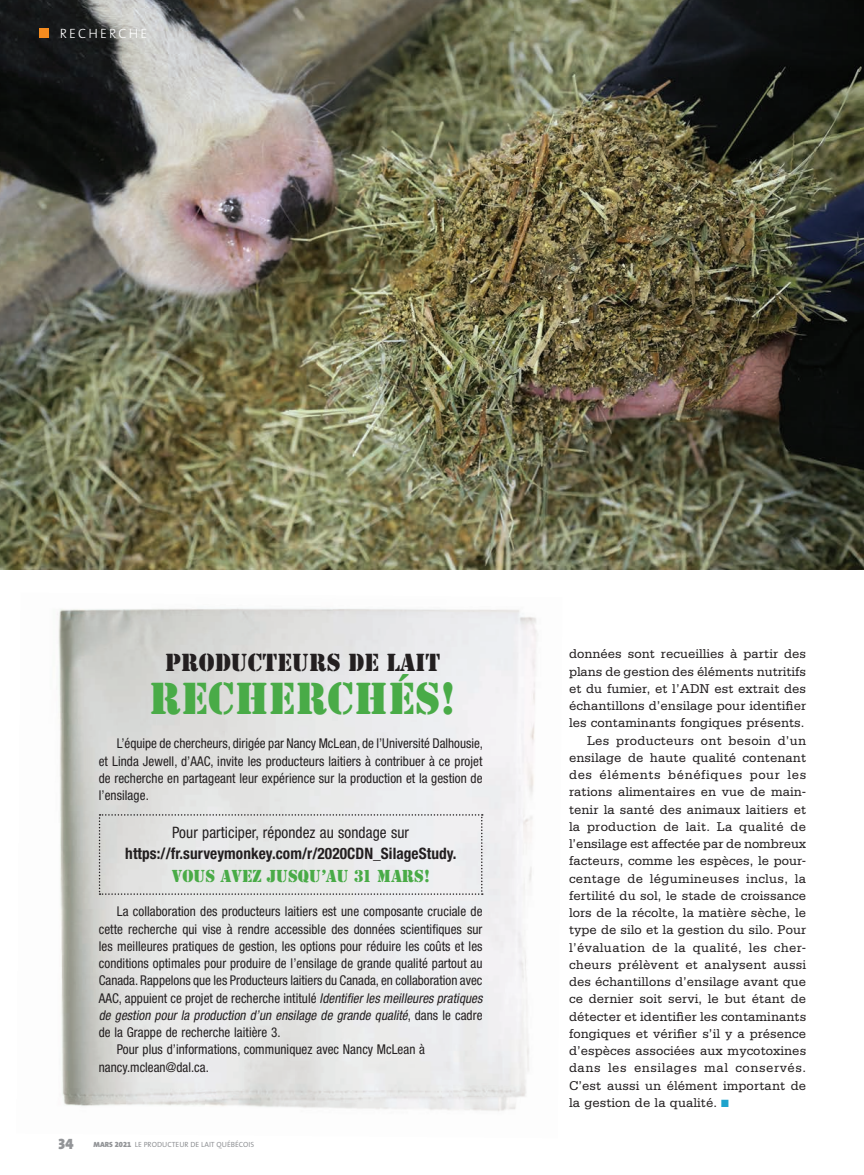
<style>
.page{position:relative;width:864px;height:1175px;background:#fff}
.page>*{position:absolute;margin:0;border:0;box-sizing:border-box;transform-origin:0 0}
.t1{font:46.5px "Stencil";letter-spacing:.005em;color:#49ab47}
.t2{font:25.65px "Stencil";letter-spacing:.005em;color:#231f20}
.t3{font:18px "Stencil";letter-spacing:.005em;color:#49ab47}
.t4{font:700 condensed 15.75px "Helvetica Neue";letter-spacing:.005em;color:#231f20}
.t5{font:condensed 15.75px "Helvetica Neue";letter-spacing:.005em;color:#231f20}
.t6{font:15px "The Mix Black Caps";color:#939598}
.t7{font:13.5px "Serifa";letter-spacing:.005em;color:#231f20}
.t8{font:condensed 13.5px/17.2px "Helvetica Neue";letter-spacing:.005em;color:#231f20;text-align:justify}
.t9{font:italic condensed 13.5px "Helvetica Neue";color:#231f20}
.t10{font:13.5px "Serifa";letter-spacing:.025em;color:#231f20}
.t11{font:13.5px "Serifa";letter-spacing:.045em;color:#231f20}
.t12{font:300 13.5px "The Sans";letter-spacing:.165em;color:#fff}
.t13{font:7.5px "The Sans";color:#939598}
.s1{font-style:italic}
.s2{font-style:normal}
.s3{font-weight:900}
.s4{font-family:"The Sans Black Expert"}
.s5{color:#1ea3cc}
</style>
<div class="page">
<img style="left:0;top:0;width:863px;height:570px">
<div style="left:40px;top:28px;width:9px;height:10px;background:#f48b1f"></div>
<img style="left:57px;top:608px;width:481px;height:504px">
<svg style="left:99px;top:814px;width:383px;height:81px;background:#e4e5e5"></svg>
<p class="t12" style="left:60px;top:28px;width:89px">RECHERCHE</p>
<h2 class="t2" style="left:165px;top:652px;width:276px">PRODUCTEURS DE LAIT</h2>
<h1 class="t1" style="left:149px;top:680px;width:308px">RECHERCHÉS!</h1>
<p class="t8" style="left:99px;top:736px;width:385px;text-indent:18px">L’équipe de chercheurs, dirigée par Nancy McLean, de l’Université Dalhousie, et Linda Jewell, d’AAC, invite les producteurs laitiers à contribuer à ce projet de recherche en partageant leur expérience sur la production et la gestion de l’ensilage.</p>
<p class="t5" style="left:172px;top:827px;width:238px">Pour participer, répondez au sondage sur</p>
<p class="t4" style="left:125px;top:848px;width:333px">https://fr.surveymonkey.com/r/2020CDN_SilageStudy.</p>
<h3 class="t3" style="left:172px;top:869px;width:259px">VOUS AVEZ JUSQU’AU 31 MARS!</h3>
<p class="t8" style="left:117px;top:904px;width:367px">La collaboration des producteurs laitiers est une composante cruciale de</p>
<p class="t8" style="left:99px;top:921px;width:385px">cette recherche qui vise à rendre accessible des données scientifiques sur</p>
<p class="t8" style="left:99px;top:938px;width:385px">les meilleures pratiques de gestion, les options pour réduire les coûts et les</p>
<p class="t8" style="left:99px;top:956px;width:385px">conditions optimales pour produire de l’ensilage de grande qualité partout au</p>
<p class="t8" style="left:99px;top:973px;width:385px">Canada. Rappelons que les Producteurs laitiers du Canada, en collaboration avec</p>
<p class="t8" style="left:99px;top:990px;width:387px">AAC, appuient ce projet de recherche intitulé <span class="s1">Identifierles meilleures pratiques</span></p>
<p class="t9" style="left:99px;top:1010px;width:385px">de gestion pour la production d’un ensilage de grande qualité<span class="s2">, d a n s l e c a d r e</span></p>
<p class="t8" style="left:99px;top:1025px;width:183px">de la Grappe de recherche laitière 3.</p>
<p class="t8" style="left:117px;top:1042px;width:309px">Pour plus d’informations, communiquez avec Nancy McLean à</p>
<p class="t8" style="left:99px;top:1059px;width:112px">nancy.mclean@dal.ca.</p>
<p class="t6" style="left:59px;top:1139px;width:17px">34</p>
<p class="t13" style="left:93px;top:1142px;width:162px"><span class="s3">MARS</span> <span class="s4">2021</span> LE PRODUCTEUR DE LAIT QUÉBÉCOIS</p>
<p class="t7" style="left:569px;top:649px;width:238px">données sont recueillies à partir des</p>
<p class="t7" style="left:569px;top:667px;width:238px">plans de gestion des éléments nutritifs</p>
<p class="t7" style="left:569px;top:684px;width:238px">et du fumier, et l’ADN est extrait des</p>
<p class="t7" style="left:569px;top:701px;width:238px">échantillons d’ensilage pour identifier</p>
<p class="t7" style="left:569px;top:718px;width:237px">les contaminants fongiques présents.</p>
<p class="t7" style="left:587px;top:736px;width:220px">Les producteurs ont besoin d’un</p>
<p class="t7" style="left:569px;top:753px;width:238px">ensilage de haute qualité contenant</p>
<p class="t11" style="left:569px;top:770px;width:238px">des éléments bénéfiques pour les</p>
<p class="t7" style="left:569px;top:787px;width:238px">rations alimentaires en vue de main-</p>
<p class="t7" style="left:569px;top:805px;width:238px">tenir la santé des animaux laitiers et</p>
<p class="t7" style="left:569px;top:822px;width:238px">la production de lait. La qualité de</p>
<p class="t7" style="left:569px;top:839px;width:238px">l’ensilage est affectée par de nombreux</p>
<p class="t7" style="left:569px;top:856px;width:238px">facteurs, comme les espèces, le pour-</p>
<p class="t10" style="left:569px;top:874px;width:238px">centage de légumineuses inclus, la</p>
<p class="t7" style="left:569px;top:891px;width:238px">fertilité du sol, le stade de croissance</p>
<p class="t7" style="left:569px;top:908px;width:238px">lors de la récolte, la matière sèche, le</p>
<p class="t7" style="left:569px;top:925px;width:238px">type de silo et la gestion du silo. Pour</p>
<p class="t10" style="left:569px;top:943px;width:238px">l’évaluation de la qualité, les cher-</p>
<p class="t7" style="left:569px;top:960px;width:238px">cheurs prélèvent et analysent aussi</p>
<p class="t7" style="left:569px;top:977px;width:238px">des échantillons d’ensilage avant que</p>
<p class="t7" style="left:569px;top:994px;width:238px">ce dernier soit servi, le but étant de</p>
<p class="t7" style="left:569px;top:1012px;width:238px">détecter et identifier les contaminants</p>
<p class="t7" style="left:569px;top:1029px;width:238px">fongiques et vérifier s’il y a présence</p>
<p class="t7" style="left:569px;top:1046px;width:238px">d’espèces associées aux mycotoxines</p>
<p class="t11" style="left:569px;top:1063px;width:238px">dans les ensilages mal conservés.</p>
<p class="t7" style="left:569px;top:1081px;width:238px">C’est aussi un élément important de</p>
<p class="t7" style="left:569px;top:1098px;width:161px">la gestion de la qualité. <span class="s5">■</span></p>
</div>
